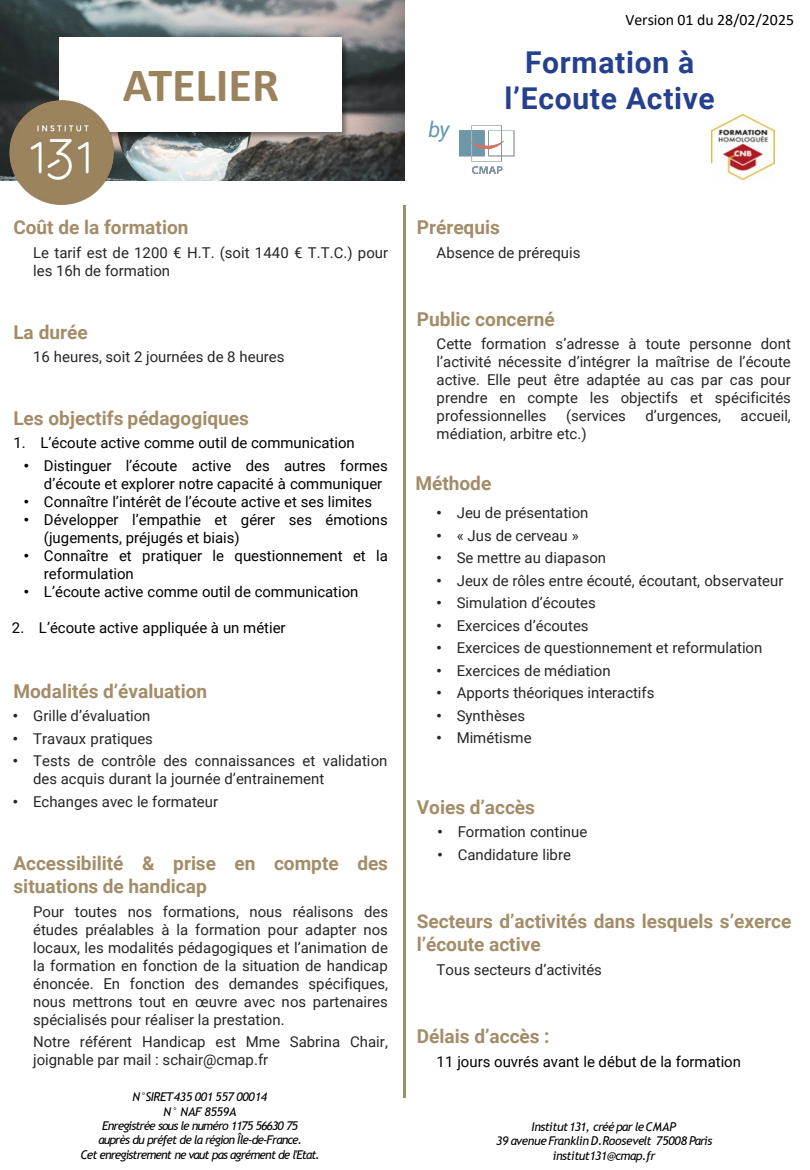
<style>
.page{position:relative;width:810px;height:1170px;background:#fff}
.page>*{position:absolute;margin:0;border:0;box-sizing:border-box;transform-origin:0 0}
.t1{font:700 48px "Calibri";color:#9b835e}
.t2{font:700 30px/36px "Roboto";letter-spacing:.02em;color:#25408f;text-align:center}
.t3{font:italic 21.75px "Roboto";color:#6399ae}
.t4{font:700 19.05px/22.8px "Roboto";color:#a38d69}
.t5{font:15.9px "Calibri";letter-spacing:.005em;color:#000}
.t6{font:15px/18px "Roboto";color:#262626}
.t7{font:15px/18px "Roboto";color:#000}
.t8{font:italic 12px "Trebuchet MS";letter-spacing:-.07em;color:#000}
.t9{font:italic 12px "Trebuchet MS";letter-spacing:-.045em;color:#000}
.t10{font:italic 12px "Trebuchet MS";letter-spacing:-.03em;color:#000}
.t11{font:italic 12px "Trebuchet MS";letter-spacing:-.015em;color:#000}
.s1{font-family:"Arial"}
</style>
<div class="page">
<img style="left:0;top:0;width:405px;height:180px">
<img style="left:57px;top:35px;width:295px;height:107px">
<img style="left:115px;top:132px;width:202px;height:20px">
<div style="left:60px;top:38px;width:282px;height:94px;background:#fff"></div>
<img style="left:9px;top:99px;width:106px;height:106px">
<hr style="left:404px;top:205px;width:2px;height:893px;background:#a38d69">
<img style="left:459px;top:125px;width:56px;height:49px">
<img style="left:712px;top:114px;width:63px;height:66px">
<h1 class="t1" style="left:123px;top:51px;width:158px">ATELIER</h1>
<p class="t3" style="left:429px;top:114px;width:23px">by</p>
<p class="t5" style="left:625px;top:9px;width:170px">Version 01 du 28/02/2025</p>
<h2 class="t2" style="left:505px;top:43px;width:212px">Formation à l’Ecoute Active</h2>
<p class="t4" style="left:13px;top:215px;width:177px">Coût de la formation</p>
<p class="t6" style="left:33px;top:243px;width:356px">Le tarif est de 1200 € H.T. (soit 1440 € T.T.C.) pour les 16h de formation</p>
<p class="t4" style="left:417px;top:215px;width:85px">Prérequis</p>
<p class="t6" style="left:437px;top:243px;width:145px">Absence de prérequis</p>
<p class="t4" style="left:417px;top:307px;width:139px">Public concerné</p>
<p class="t6" style="left:437px;top:334px;width:356px;text-align:justify">Cette formation s’adresse à toute personne dont l’activité nécessite d’intégrer la maîtrise de l’écoute active. Elle peut être adaptée au cas par cas pour prendre en compte les objectifs et spécificités professionnelles</p>
<p class="t4" style="left:13px;top:320px;width:76px">La durée</p>
<p class="t6" style="left:33px;top:347px;width:253px">16 heures, soit 2 journées de 8 heures</p>
<p class="t6" style="left:566px;top:406px;width:61px">(services</p>
<p class="t6" style="left:645px;top:406px;width:77px">d’urgences,</p>
<p class="t6" style="left:741px;top:406px;width:52px">accueil,</p>
<p class="t6" style="left:437px;top:424px;width:151px">médiation, arbitre etc.)</p>
<p class="t4" style="left:13px;top:406px;width:237px">Les objectifs pédagogiques</p>
<p class="t7" style="left:13px;top:434px;width:343px">1. L’écoute active comme outil de communication</p>
<p class="t7" style="left:44px;top:456px;width:345px;text-indent:-20px"><span class="s1">•</span> Distinguer l’écoute active des autres formes d’écoute et explorer notre capacité à communiquer</p>
<p class="t7" style="left:24px;top:492px;width:350px"><span class="s1">•</span> Connaître l’intérêt de l’écoute active et ses limites</p>
<p class="t7" style="left:44px;top:510px;width:345px;text-indent:-20px"><span class="s1">•</span> Développer l’empathie et gérer ses émotions (jugements, préjugés et biais)</p>
<p class="t7" style="left:44px;top:546px;width:346px;text-indent:-20px"><span class="s1">•</span> Connaître et pratiquer le questionnement et la reformulation</p>
<p class="t7" style="left:24px;top:582px;width:336px"><span class="s1">•</span> L’écoute active comme outil de communication</p>
<p class="t7" style="left:12px;top:618px;width:275px">2. L’écoute active appliquée à un métier</p>
<p class="t4" style="left:415px;top:472px;width:78px">Méthode</p>
<p class="t6" style="left:437px;top:503px;width:153px"><span class="s1">•</span> Jeu de présentation</p>
<p class="t6" style="left:437px;top:526px;width:144px"><span class="s1">•</span> « Jus de cerveau »</p>
<p class="t6" style="left:437px;top:548px;width:171px"><span class="s1">•</span> Se mettre au diapason</p>
<p class="t6" style="left:437px;top:571px;width:348px"><span class="s1">•</span> Jeux de rôles entre écouté, écoutant, observateur</p>
<p class="t6" style="left:437px;top:593px;width:161px"><span class="s1">•</span> Simulation d’écoutes</p>
<p class="t6" style="left:437px;top:616px;width:154px"><span class="s1">•</span> Exercices d’écoutes</p>
<p class="t6" style="left:437px;top:638px;width:327px"><span class="s1">•</span> Exercices de questionnement et reformulation</p>
<p class="t6" style="left:437px;top:661px;width:176px"><span class="s1">•</span> Exercices de médiation</p>
<p class="t6" style="left:437px;top:683px;width:219px"><span class="s1">•</span> Apports théoriques interactifs</p>
<p class="t6" style="left:437px;top:706px;width:90px"><span class="s1">•</span> Synthèses</p>
<p class="t6" style="left:437px;top:728px;width:97px"><span class="s1">•</span> Mimétisme</p>
<p class="t4" style="left:13px;top:679px;width:195px">Modalités d’évaluation</p>
<p class="t6" style="left:13px;top:706px;width:139px"><span class="s1">•</span> Grille d’évaluation</p>
<p class="t6" style="left:13px;top:729px;width:142px"><span class="s1">•</span> Travaux pratiques</p>
<p class="t6" style="left:33px;top:751px;width:356px;text-indent:-20px"><span class="s1">•</span> Tests de contrôle des connaissances et validation des acquis durant la journée d’entrainement</p>
<p class="t6" style="left:13px;top:792px;width:207px"><span class="s1">•</span> Echanges avec le formateur</p>
<p class="t4" style="left:417px;top:795px;width:120px">Voies d’accès</p>
<p class="t6" style="left:438px;top:822px;width:151px"><span class="s1">•</span> Formation continue</p>
<p class="t6" style="left:438px;top:845px;width:135px"><span class="s1">•</span> Candidature libre</p>
<p class="t4" style="left:13px;top:851px;width:376px">Accessibilité &amp; prise en compte des situations de handicap</p>
<p class="t6" style="left:33px;top:902px;width:357px;text-align:justify">Pour toutes nos formations, nous réalisons des études préalables à la formation pour adapter nos locaux, les modalités pédagogiques et l’animation de la formation en fonction de la situation de handicap énoncée. En fonction des demandes spécifiques, nous mettrons tout en œuvre avec nos partenaires spécialisés pour réaliser la prestation.</p>
<p class="t6" style="left:33px;top:1032px;width:356px">Notre référent Handicap est Mme Sabrina Chair, joignable par mail : schair@cmap.fr</p>
<p class="t4" style="left:417px;top:1024px;width:134px">Délais d’accès :</p>
<p class="t4" style="left:417px;top:910px;width:376px">Secteurs d’activités dans lesquels s’exerce l’écoute active</p>
<p class="t6" style="left:437px;top:960px;width:167px">Tous secteurs d’activités</p>
<p class="t7" style="left:437px;top:1052px;width:306px">11 jours ouvrés avant le début de la formation</p>
<p class="t11" style="left:133px;top:1090px;width:136px">N°SIRET435 001 557 00014</p>
<p class="t11" style="left:164px;top:1104px;width:74px">N° NAF 8559A</p>
<p class="t8" style="left:102px;top:1118px;width:197px">Enregistrée sous le numéro 1175 56630 75</p>
<p class="t8" style="left:98px;top:1133px;width:205px">auprès du préfet de la région Île-de-France.</p>
<p class="t8" style="left:81px;top:1147px;width:241px">Cet enregistrement ne vaut pas agrément de l'Etat.</p>
<p class="t9" style="left:531px;top:1119px;width:146px">Institut131, créé par le CMAP</p>
<p class="t10" style="left:496px;top:1134px;width:218px">39 avenue Franklin D.Roosevelt 75008 Paris</p>
<p class="t9" style="left:553px;top:1148px;width:104px">institut131@cmap.fr</p>
</div>
